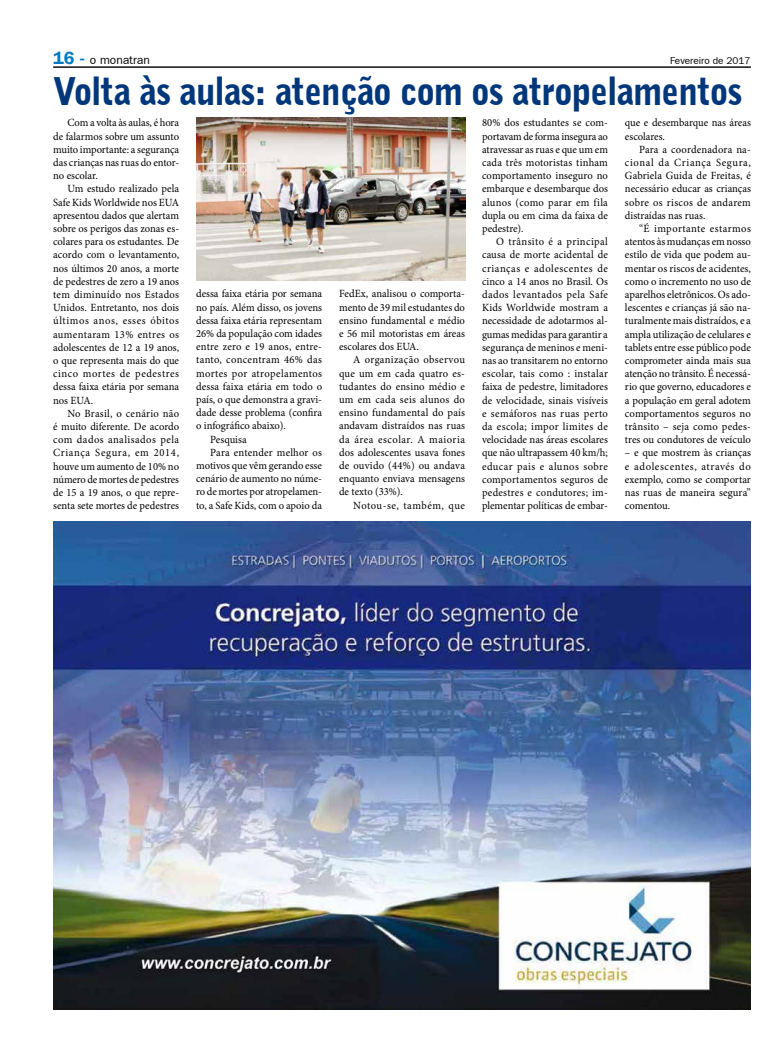
<style>
.page{position:relative;width:780px;height:1063px;background:#fff}
.page>*{position:absolute;margin:0;border:0;box-sizing:border-box;transform-origin:0 0}
.t1{font:900 38px "Bell Gothic BT";letter-spacing:-.02em;color:#00377b;scale:.92 1}
.t2{font:12px "Frankfurt Gothic Plain";color:#000}
.t3{font:11px/13.2px "Minion Pro";color:#000;text-align:justify;scale:.96 1}
.t4{font:11px/13.2px "Minion Pro";color:#000;text-align:justify}
.t5{font:11px "Minion Pro";letter-spacing:.02em;color:#000;scale:.96 1}
.t6{font:11px "Minion Pro";letter-spacing:.035em;color:#000;scale:.96 1}
.t7{font:11px "Minion Pro";letter-spacing:.03em;color:#000;scale:.96 1}
.t8{font:11px "Minion Pro";letter-spacing:.04em;color:#000;scale:.96 1}
.t9{font:10px "Frankfurt Gothic Plain";color:#000}
.s1{font-family:"Frankfurt Gothic";font-weight:700;font-size:18px;color:#007dc5}
</style>
<div class="page">
<hr style="left:53px;top:66px;width:697px;height:2px;background:#000">
<img style="left:196px;top:117px;width:269px;height:164px">
<img style="left:53px;top:522px;width:697px;height:487px">
<p class="t2" style="left:53px;top:53px;width:98px"><span class="s1">16 -</span> o monatran</p>
<p class="t9" style="left:670px;top:54px;width:82px">Fevereiro de 2017</p>
<h1 class="t1" style="left:53px;top:68px;width:750px">Volta às aulas: atenção com os atropelamentos</h1>
<p class="t3" style="left:53px;top:116px;width:133px;text-indent:14px">Com a volta às aulas, é hora de falarmos sobre um assunto muito importante: a segurança das crianças nas ruas do entor&shy;no escolar.</p>
<p class="t3" style="left:53px;top:182px;width:133px;text-indent:14px">Um estudo realizado pela Safe Kids Worldwide nos EUA apresentou dados que alertam sobre os perigos das zonas es&shy;colares para os estudantes. De acordo com o levantamento, nos últimos 20 anos, a morte de pedestres de zero a 19 anos tem diminuído nos Estados Unidos. Entretanto, nos dois últimos anos, esses óbitos aumentaram 13% entres os adolescentes de 12 a 19 anos, o que representa mais do que cinco mortes de pedestres dessa faixa etária por semana nos EUA.</p>
<p class="t3" style="left:53px;top:407px;width:133px;text-indent:14px">No Brasil, o cenário não é muito diferente. De acordo com dados analisados pela Criança Segura, em 2014, houve um aumento de 10% no número de mortes de pedestres de 15 a 19 anos, o que repre&shy;senta sete mortes de pedestres</p>
<p class="t3" style="left:196px;top:287px;width:133px">dessa faixa etária por semana</p>
<p class="t3" style="left:196px;top:301px;width:133px">no país. Além disso, os jovens</p>
<p class="t3" style="left:196px;top:314px;width:133px">dessa faixa etária representam</p>
<p class="t3" style="left:196px;top:327px;width:133px">26% da população com idades</p>
<p class="t5" style="left:196px;top:339px;width:133px">entre zero e 19 anos, entre-</p>
<p class="t7" style="left:196px;top:353px;width:133px">tanto, concentram 46% das</p>
<p class="t6" style="left:196px;top:366px;width:133px">mortes por atropelamentos</p>
<p class="t3" style="left:196px;top:380px;width:133px">dessa faixa etária em todo o</p>
<p class="t3" style="left:196px;top:393px;width:133px">país, o que demonstra a gravi-</p>
<p class="t3" style="left:196px;top:406px;width:133px">dade desse problema (confira</p>
<p class="t3" style="left:196px;top:419px;width:95px">o infográfico abaixo).</p>
<p class="t3" style="left:210px;top:433px;width:39px">Pesquisa</p>
<p class="t3" style="left:210px;top:446px;width:118px">Para entender melhor os</p>
<p class="t3" style="left:196px;top:459px;width:133px">motivos que vêm gerando esse</p>
<p class="t3" style="left:196px;top:472px;width:133px">cenário de aumento no núme-</p>
<p class="t3" style="left:196px;top:485px;width:133px">ro de mortes por atropelamen-</p>
<p class="t3" style="left:196px;top:499px;width:133px">to, a Safe Kids, com o apoio da</p>
<p class="t3" style="left:339px;top:287px;width:133px">FedEx, analisou o comporta&shy;mento de 39 mil estudantes do ensino fundamental e médio e 56 mil motoristas em áreas escolares dos EUA.</p>
<p class="t3" style="left:339px;top:353px;width:133px;text-indent:14px">A organização observou que um em cada quatro es&shy;tudantes do ensino médio e um em cada seis alunos do ensino fundamental do país andavam distraídos nas ruas da área escolar. A maioria dos adolescentes usava fones de ouvido (44%) ou andava enquanto enviava mensagens de texto (33%).</p>
<p class="t8" style="left:353px;top:498px;width:118px">Notou-se, também, que</p>
<p class="t3" style="left:482px;top:116px;width:133px">80% dos estudantes se com&shy;portavam de forma insegura ao atravessar as ruas e que um em cada três motoristas tinham comportamento inseguro no embarque e desembarque dos alunos (como parar em fila dupla ou em cima da faixa de pedestre).</p>
<p class="t3" style="left:482px;top:235px;width:133px;text-indent:14px">O trânsito é a principal causa de morte acidental de crianças e adolescentes de cinco a 14 anos no Brasil. Os dados levantados pela Safe Kids Worldwide mostram a necessidade de adotarmos al&shy;gumas medidas para garantir a segurança de meninos e meni&shy;nas ao transitarem no entorno escolar, tais como : instalar faixa de pedestre, limitadores de velocidade, sinais visíveis e semáforos nas ruas perto da escola; impor limites de velocidade nas áreas escolares que não ultrapassem 40 km/h; educar pais e alunos sobre comportamentos seguros de pedestres e condutores; im&shy;plementar políticas de embar-</p>
<p class="t3" style="left:625px;top:116px;width:133px">que e desembarque nas áreas escolares.</p>
<p class="t3" style="left:625px;top:143px;width:133px;text-indent:14px">Para a coordenadora na&shy;cional da Criança Segura, Gabriela Guida de Freitas, é necessário educar as crianças sobre os riscos de andarem distraídas nas ruas.</p>
<p class="t3" style="left:625px;top:222px;width:133px;text-indent:14px">“É importante estarmos atentos às mudanças em nosso estilo de vida que podem au&shy;mentar os riscos de acidentes, como o incremento no uso de aparelhos eletrônicos. Os ado&shy;lescentes e crianças já são na&shy;turalmente mais distraídos, e a ampla utilização de celulares e tablets entre esse público pode comprometer ainda mais sua atenção no trânsito. É necessá&shy;rio que governo, educadores e a população em geral adotem comportamentos seguros no trânsito – seja como pedes&shy;tres ou condutores de veículo</p>
<p class="t4" style="left:625px;top:446px;width:127px">– e que mostrem às crianças e adolescentes, através do exemplo, como se comportar nas ruas de maneira segura” comentou.</p>
</div>
